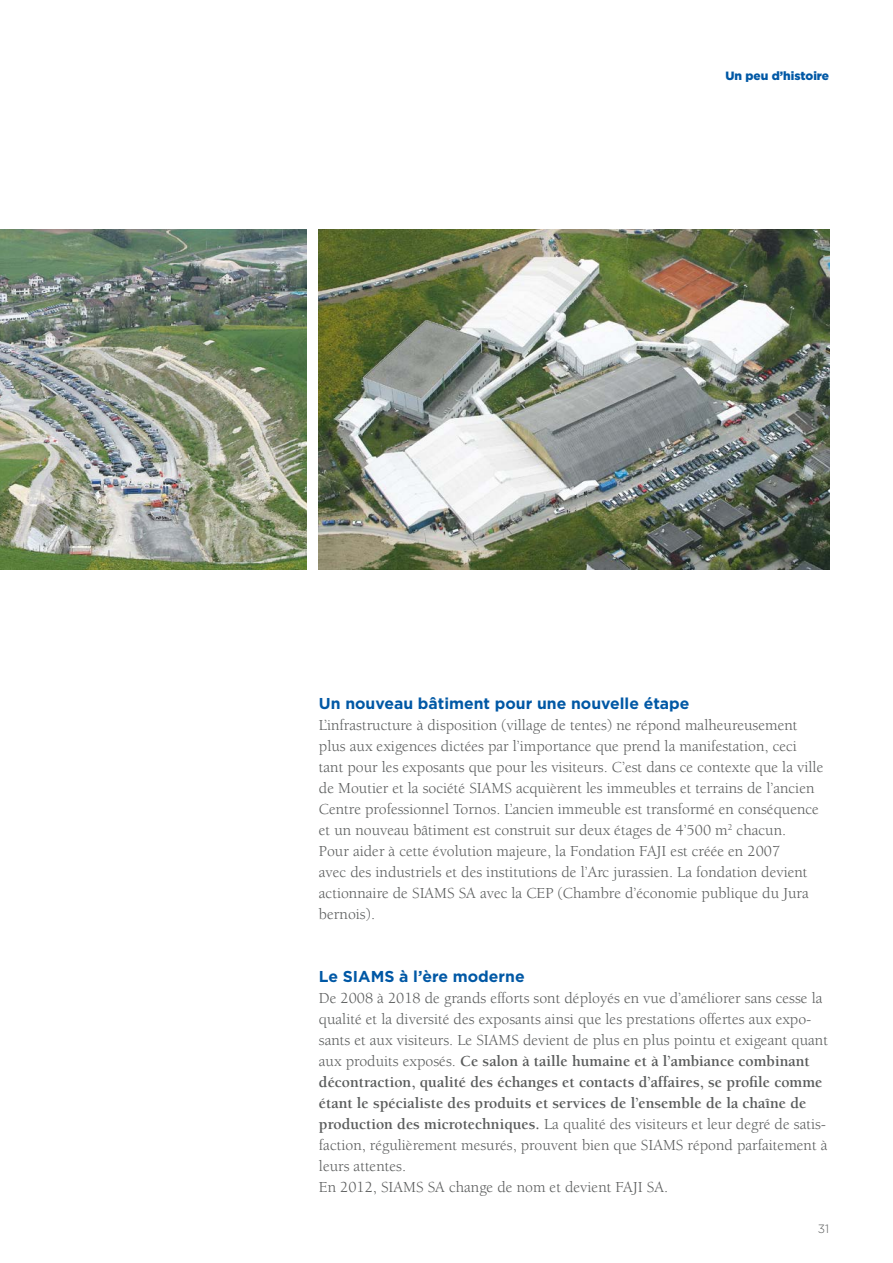
<style>
.page{position:relative;width:893px;height:1263px;background:#fff}
.page>*{position:absolute;margin:0;border:0;box-sizing:border-box;transform-origin:0 0}
.t1{font:15.75px/21px "Berkeley Std";color:#5a5c5c}
.t2{font:700 15.75px "Gotham HTF";color:#0058a5}
.t3{font:900 12px "Gotham HTF";color:#0058a5}
.t4{font:300 12px "Gotham HTF";color:#5a5c5c}
.s1{font-weight:700}
</style>
<div class="page">
<img style="left:319px;top:230px;width:510px;height:340px">
<img style="left:0;top:230px;width:306px;height:340px">
<p class="t3" style="left:725px;top:69px;width:105px">Un peu d’histoire</p>
<p class="t2" style="left:319px;top:694px;width:372px">Un nouveau bâtiment pour une nouvelle étape</p>
<p class="t1" style="left:319px;top:715px;width:506px">L’infrastructure à disposition (village de tentes) ne répond malheureusement plus aux exigences dictées par l’importance que prend la manifestation, ceci tant pour les exposants que pour les visiteurs. C’est dans ce contexte que la ville de Moutier et la société SIAMS acquièrent les immeubles et terrains de l’ancien Centre professionnel Tornos. L’ancien immeuble est transformé en conséquence et un nouveau bâtiment est construit sur deux étages de 4’500 m<sup>2</sup> chacun.</p>
<p class="t1" style="left:319px;top:841px;width:491px">Pour aider à cette évolution majeure, la Fondation FAJI est créée en 2007 avec des industriels et des institutions de l’Arc jurassien. La fondation devient actionnaire de SIAMS SA avec la CEP (Chambre d’économie publique du Jura bernois).</p>
<p class="t2" style="left:319px;top:967px;width:207px">Le SIAMS à l’ère moderne</p>
<p class="t1" style="left:319px;top:988px;width:511px">De 2008 à 2018 de grands efforts sont déployés en vue d’améliorer sans cesse la qualité et la diversité des exposants ainsi que les prestations offertes aux expo&shy;sants et aux visiteurs. Le SIAMS devient de plus en plus pointu et exigeant quant aux produits exposés. <span class="s1">Ce salon à taille humaine et à l’ambiance combinant décontraction, qualité des échanges et contacts d’affaires, se profile comme étant le spécialiste des produits et services de l’ensemble de la chaîne de production des microtechniques.</span> La qualité des visiteurs et leur degré de satis&shy;faction, régulièrement mesurés, prouvent bien que SIAMS répond parfaitement à leurs attentes.</p>
<p class="t1" style="left:319px;top:1177px;width:351px">En 2012, SIAMS SA change de nom et devient FAJI SA.</p>
<p class="t4" style="left:818px;top:1222px;width:13px">31</p>
</div>
